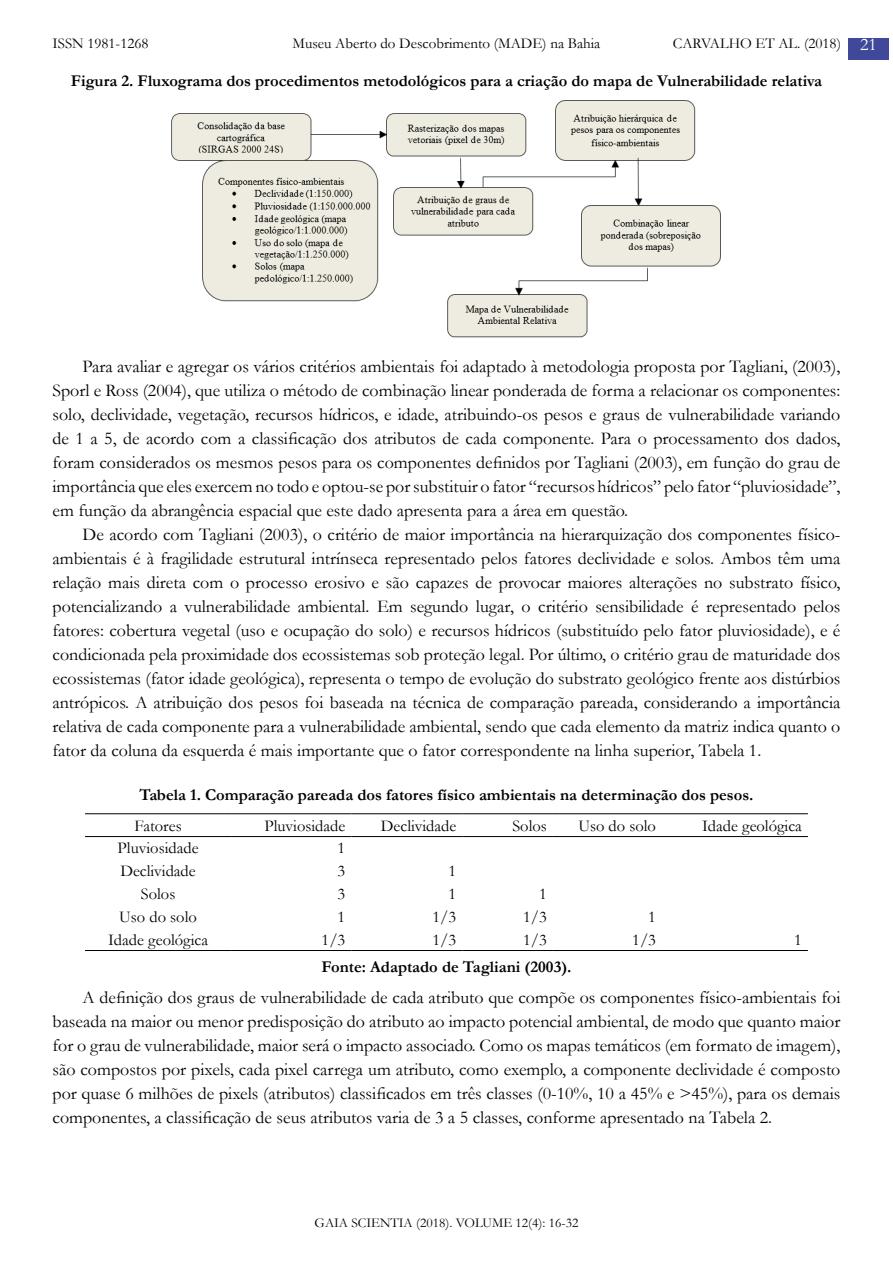
<style>
.page{position:relative;width:893px;height:1263px;background:#fff}
.page>*{position:absolute;margin:0;border:0;box-sizing:border-box;transform-origin:0 0}
.t1{font:18px/24px "Garamond";color:#000;text-align:justify}
.t2{font:700 16.5px "Garamond";color:#000}
.t3{font:16.5px "Garamond";color:#000}
.t4{font:15px "Garamond";color:#000}
.t5{font:13.5px "Garamond";color:#000}
.s1{font-size:18px;color:#fff}
</style>
<div class="page">
<div style="left:848px;top:39px;width:41px;height:21px;background:#404999"></div>
<img style="left:171px;top:100px;width:550px;height:238px">
<hr style="left:85px;top:813px;width:146px;height:1px;background:#000">
<hr style="left:231px;top:813px;width:120px;height:1px;background:#000">
<hr style="left:351px;top:813px;width:111px;height:1px;background:#000">
<hr style="left:462px;top:813px;width:91px;height:1px;background:#000">
<hr style="left:553px;top:813px;width:109px;height:1px;background:#000">
<hr style="left:662px;top:813px;width:146px;height:1px;background:#000">
<hr style="left:85px;top:836px;width:146px;height:1px;background:#000">
<hr style="left:231px;top:836px;width:120px;height:1px;background:#000">
<hr style="left:351px;top:836px;width:111px;height:1px;background:#000">
<hr style="left:462px;top:836px;width:91px;height:1px;background:#000">
<hr style="left:553px;top:836px;width:109px;height:1px;background:#000">
<hr style="left:662px;top:836px;width:146px;height:1px;background:#000">
<hr style="left:85px;top:950px;width:146px;height:1px;background:#000">
<hr style="left:231px;top:950px;width:120px;height:1px;background:#000">
<hr style="left:351px;top:950px;width:111px;height:1px;background:#000">
<hr style="left:462px;top:950px;width:91px;height:1px;background:#000">
<hr style="left:553px;top:950px;width:109px;height:1px;background:#000">
<hr style="left:662px;top:950px;width:146px;height:1px;background:#000">
<p class="t4" style="left:293px;top:34px;width:309px">Museu Aberto do Descobrimento (MADE) na Bahia</p>
<p class="t2" style="left:71px;top:69px;width:753px">Figura 2. Fluxograma dos procedimentos metodológicos para a criação do mapa de Vulnerabilidade relativa</p>
<p class="t4" style="left:52px;top:34px;width:97px">ISSN 1981-1268</p>
<p class="t4" style="left:673px;top:34px;width:206px">CARVALHO ET AL. (2018) <span class="s1">21</span></p>
<p class="t1" style="left:52px;top:354px;width:789px;text-indent:30px">Para avaliar e agregar os vários critérios ambientais foi adaptado à metodologia proposta por Tagliani, (2003), Sporl e Ross (2004), que utiliza o método de combinação linear ponderada de forma a relacionar os componentes: solo, declividade, vegetação, recursos hídricos, e idade, atribuindo-os pesos e graus de vulnerabilidade variando de 1 a 5, de acordo com a classificação dos atributos de cada componente. Para o processamento dos dados, foram considerados os mesmos pesos para os componentes definidos por Tagliani (2003), em função do grau de importância que eles exercem no todo e optou-se por substituir o fator “recursos hídricos” pelo fator “pluviosidade”, em função da abrangência espacial que este dado apresenta para a área em questão.</p>
<p class="t1" style="left:52px;top:522px;width:789px;text-indent:30px">De acordo com Tagliani (2003), o critério de maior importância na hierarquização dos componentes físico&shy;ambientais é à fragilidade estrutural intrínseca representado pelos fatores declividade e solos. Ambos têm uma relação mais direta com o processo erosivo e são capazes de provocar maiores alterações no substrato físico, potencializando a vulnerabilidade ambiental. Em segundo lugar, o critério sensibilidade é representado pelos fatores: cobertura vegetal (uso e ocupação do solo) e recursos hídricos (substituído pelo fator pluviosidade), e é condicionada pela proximidade dos ecossistemas sob proteção legal. Por último, o critério grau de maturidade dos ecossistemas (fator idade geológica), representa o tempo de evolução do substrato geológico frente aos distúrbios antrópicos. A atribuição dos pesos foi baseada na técnica de comparação pareada, considerando a importância relativa de cada componente para a vulnerabilidade ambiental, sendo que cada elemento da matriz indica quanto o fator da coluna da esquerda é mais importante que o fator correspondente na linha superior, Tabela 1.</p>
<p class="t2" style="left:139px;top:783px;width:616px">Tabela 1. Comparação pareada dos fatores físico ambientais na determinação dos pesos.</p>
<p class="t3" style="left:134px;top:814px;width:49px">Fatores</p>
<p class="t3" style="left:264px;top:814px;width:82px">Pluviosidade</p>
<p class="t3" style="left:381px;top:814px;width:77px">Declividade</p>
<p class="t3" style="left:512px;top:814px;width:36px">Solos</p>
<p class="t3" style="left:578px;top:814px;width:79px">Uso do solo</p>
<p class="t3" style="left:702px;top:814px;width:101px">Idade geológica</p>
<p class="t3" style="left:118px;top:837px;width:82px">Pluviosidade</p>
<p class="t3" style="left:338px;top:837px;width:9px">1</p>
<p class="t3" style="left:120px;top:860px;width:77px">Declividade</p>
<p class="t3" style="left:338px;top:860px;width:9px">3</p>
<p class="t3" style="left:449px;top:860px;width:9px">1</p>
<p class="t3" style="left:141px;top:883px;width:36px">Solos</p>
<p class="t3" style="left:338px;top:883px;width:9px">3</p>
<p class="t3" style="left:449px;top:883px;width:9px">1</p>
<p class="t3" style="left:539px;top:883px;width:9px">1</p>
<p class="t3" style="left:119px;top:905px;width:79px">Uso do solo</p>
<p class="t3" style="left:338px;top:905px;width:9px">1</p>
<p class="t3" style="left:433px;top:905px;width:25px">1/3</p>
<p class="t3" style="left:523px;top:905px;width:25px">1/3</p>
<p class="t3" style="left:648px;top:905px;width:9px">1</p>
<p class="t3" style="left:108px;top:928px;width:101px">Idade geológica</p>
<p class="t3" style="left:322px;top:928px;width:25px">1/3</p>
<p class="t3" style="left:433px;top:928px;width:25px">1/3</p>
<p class="t3" style="left:523px;top:928px;width:25px">1/3</p>
<p class="t3" style="left:632px;top:928px;width:25px">1/3</p>
<p class="t3" style="left:794px;top:928px;width:9px">1</p>
<p class="t2" style="left:321px;top:955px;width:252px">Fonte: Adaptado de Tagliani (2003).</p>
<p class="t1" style="left:52px;top:985px;width:789px;text-indent:30px">A definição dos graus de vulnerabilidade de cada atributo que compõe os componentes físico-ambientais foi baseada na maior ou menor predisposição do atributo ao impacto potencial ambiental, de modo que quanto maior for o grau de vulnerabilidade, maior será o impacto associado. Como os mapas temáticos (em formato de imagem), são compostos por pixels, cada pixel carrega um atributo, como exemplo, a componente declividade é composto por quase 6 milhões de pixels (atributos) classificados em três classes (0-10%, 10 a 45% e &gt;45%), para os demais componentes, a classificação de seus atributos varia de 3 a 5 classes, conforme apresentado na Tabela 2.</p>
<p class="t5" style="left:315px;top:1213px;width:265px">GAIA SCIENTIA (2018). VOLUME 12(4): 16-32</p>
</div>
